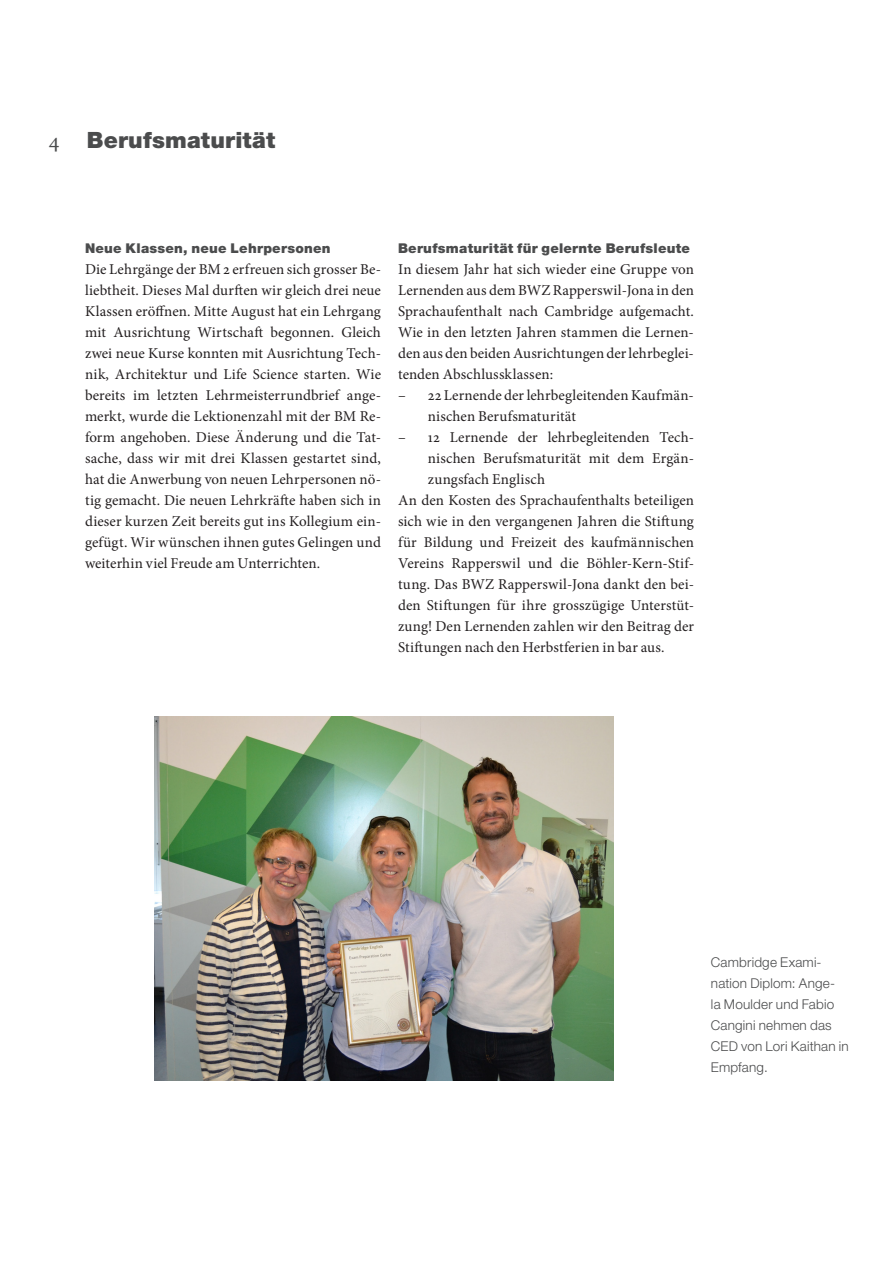
<style>
.page{position:relative;width:893px;height:1263px;background:#fff}
.page>*{position:absolute;margin:0;border:0;box-sizing:border-box;transform-origin:0 0}
.t1{font:900 22.5px "Helvetica Neue LT Std";letter-spacing:.01em;color:#4b4c4d}
.t2{font:15px/21px "Minion Pro";letter-spacing:.005em;color:#231f20;text-align:justify}
.t3{font:300 13.5px/21px "Helvetica Neue LT Std";letter-spacing:.015em;color:#4b4c4d}
.t4{font:900 13.5px "Helvetica Neue LT Std";letter-spacing:.02em;color:#4b4c4d}
.s1{font-family:"Minion Pro";font-weight:400}
</style>
<div class="page">
<img style="left:155px;top:716px;width:458px;height:364px">
<h1 class="t1" style="left:49px;top:126px;width:228px"><span class="s1">4</span> Berufsmaturität</h1>
<p class="t4" style="left:85px;top:240px;width:247px">Neue Klassen, neue Lehrpersonen</p>
<p class="t2" style="left:85px;top:258px;width:297px">Die Lehrgänge der BM 2 erfreuen sich grosser Be&shy;liebtheit. Dieses Mal durften wir gleich drei neue Klassen eröffnen. Mitte August hat ein Lehrgang mit Ausrichtung Wirtschaft begonnen. Gleich zwei neue Kurse konnten mit Ausrichtung Tech&shy;nik, Architektur und Life Science starten. Wie bereits im letzten Lehrmeisterrundbrief ange&shy;merkt, wurde die Lektionenzahl mit der BM Re&shy;form angehoben. Diese Änderung und die Tat&shy;sache, dass wir mit drei Klassen gestartet sind, hat die Anwerbung von neuen Lehrpersonen nö&shy;tig gemacht. Die neuen Lehrkräfte haben sich in dieser kurzen Zeit bereits gut ins Kollegium ein&shy;gefügt. Wir wünschen ihnen gutes Gelingen und weiterhin viel Freude am Unterrichten.</p>
<p class="t4" style="left:398px;top:240px;width:294px">Berufsmaturität für gelernte Berufsleute</p>
<p class="t2" style="left:398px;top:258px;width:297px">In diesem Jahr hat sich wieder eine Gruppe von Lernenden aus dem BWZ Rapperswil-Jona in den Sprachaufenthalt nach Cambridge aufgemacht.<br>Wie in den letzten Jahren stammen die Lernen&shy;den aus den beiden Ausrichtungen der lehrbeglei&shy;tenden Abschlussklassen:</p>
<p class="t2" style="left:428px;top:384px;width:268px;text-indent:-30px">– 22 Lernende der lehrbegleitenden Kaufmän&shy;nischen Berufsmaturität</p>
<p class="t2" style="left:398px;top:426px;width:297px">– 12 Lernende der lehrbegleitenden Tech-</p>
<p class="t2" style="left:428px;top:447px;width:268px">nischen Berufsmaturität mit dem Ergän-</p>
<p class="t2" style="left:428px;top:468px;width:119px">zungsfach Englisch</p>
<p class="t2" style="left:398px;top:489px;width:297px">An den Kosten des Sprachaufenthalts beteiligen</p>
<p class="t2" style="left:398px;top:510px;width:297px">sich wie in den vergangenen Jahren die Stiftung</p>
<p class="t2" style="left:398px;top:531px;width:297px">für Bildung und Freizeit des kaufmännischen</p>
<p class="t2" style="left:398px;top:552px;width:297px">Vereins Rapperswil und die Böhler-Kern-Stif-</p>
<p class="t2" style="left:398px;top:573px;width:297px">tung. Das BWZ Rapperswil-Jona dankt den bei-</p>
<p class="t2" style="left:398px;top:594px;width:297px">den Stiftungen für ihre grosszügige Unterstüt-</p>
<p class="t2" style="left:398px;top:615px;width:297px">zung! Den Lernenden zahlen wir den Beitrag der</p>
<p class="t2" style="left:398px;top:636px;width:268px">Stiftungen nach den Herbstferien in bar aus.</p>
<p class="t3" style="left:711px;top:951px;width:139px">Cambridge Exami&shy;nation Diplom: Ange-<br>la Moulder und Fabio<br>Cangini nehmen das<br>CED von Lori Kaithan in<br>Empfang.</p>
</div>
